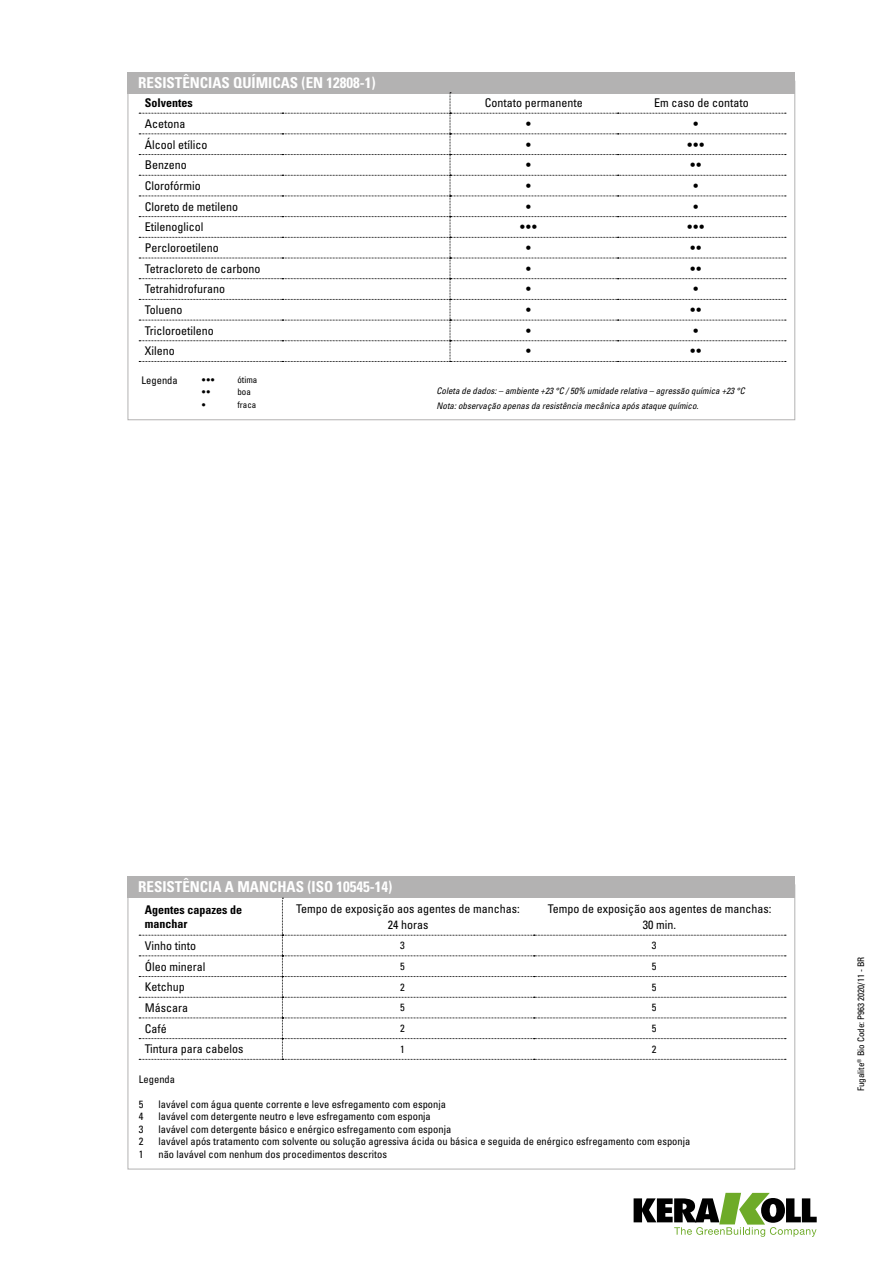
<style>
.page{position:relative;width:893px;height:1263px;background:#fff}
.page>*{position:absolute;margin:0;border:0;box-sizing:border-box;transform-origin:0 0}
.t1{font:700 condensed 15px "Univers LT Std";color:#fff}
.t2{font:condensed 12px/16.5px "Univers LT Std";color:#000;text-align:center}
.t3{font:12px "Helvetica Neue LT Std";color:#000}
.t4{font:700 condensed 12px/14.4px "Univers LT Std";color:#000}
.t5{font:condensed 10.5px "Univers LT Std";color:#000}
.t6{font:italic condensed 9px/15px "Univers LT Std";color:#000}
.t7{font:condensed 9px "Univers LT Std";color:#000}
.t8{font:9px "Helvetica Neue LT Std";color:#000}
</style>
<div class="page">
<svg style="left:634px;top:1193px;width:183px;height:44px"></svg>
<div style="left:128px;top:72px;width:667px;height:22px;background:#b3b2b2"></div>
<svg style="left:139px;top:92px;width:647px;height:270px"></svg>
<div style="left:128px;top:876px;width:667px;height:21px;background:#b3b2b2"></div>
<svg style="left:139px;top:898px;width:647px;height:162px"></svg>
<h1 class="t1" style="left:138px;top:74px;width:239px">RESISTÊNCIAS QUÍMICAS (EN 12808-1)</h1>
<p class="t4" style="left:145px;top:96px;width:49px">Solventes</p>
<p class="t2" style="left:485px;top:94px;width:100px">Contato permanente</p>
<p class="t2" style="left:654px;top:94px;width:96px">Em caso de contato</p>
<p class="t2" style="left:145px;top:115px;width:42px">Acetona</p>
<p class="t3" style="left:525px;top:116px;width:7px">•</p>
<p class="t3" style="left:693px;top:116px;width:7px">•</p>
<p class="t2" style="left:145px;top:136px;width:64px">Álcool etílico</p>
<p class="t3" style="left:525px;top:137px;width:7px">•</p>
<p class="t3" style="left:687px;top:137px;width:19px">•••</p>
<p class="t2" style="left:145px;top:157px;width:43px">Benzeno</p>
<p class="t3" style="left:525px;top:158px;width:7px">•</p>
<p class="t3" style="left:690px;top:158px;width:13px">••</p>
<p class="t2" style="left:145px;top:177px;width:57px">Clorofórmio</p>
<p class="t3" style="left:525px;top:178px;width:7px">•</p>
<p class="t3" style="left:693px;top:178px;width:7px">•</p>
<p class="t2" style="left:145px;top:198px;width:95px">Cloreto de metileno</p>
<p class="t3" style="left:525px;top:199px;width:7px">•</p>
<p class="t3" style="left:693px;top:199px;width:7px">•</p>
<p class="t2" style="left:145px;top:219px;width:60px">Etilenoglicol</p>
<p class="t3" style="left:519px;top:220px;width:19px">•••</p>
<p class="t3" style="left:687px;top:220px;width:19px">•••</p>
<p class="t2" style="left:145px;top:239px;width:75px">Percloroetileno</p>
<p class="t3" style="left:525px;top:241px;width:7px">•</p>
<p class="t3" style="left:690px;top:241px;width:13px">••</p>
<p class="t2" style="left:145px;top:260px;width:117px">Tetracloreto de carbono</p>
<p class="t3" style="left:525px;top:261px;width:7px">•</p>
<p class="t3" style="left:690px;top:261px;width:13px">••</p>
<p class="t2" style="left:145px;top:281px;width:82px">Tetrahidrofurano</p>
<p class="t3" style="left:525px;top:282px;width:7px">•</p>
<p class="t3" style="left:693px;top:282px;width:7px">•</p>
<p class="t2" style="left:145px;top:301px;width:39px">Tolueno</p>
<p class="t3" style="left:525px;top:303px;width:7px">•</p>
<p class="t3" style="left:690px;top:303px;width:13px">••</p>
<p class="t2" style="left:145px;top:322px;width:71px">Tricloroetileno</p>
<p class="t3" style="left:525px;top:323px;width:7px">•</p>
<p class="t3" style="left:693px;top:323px;width:7px">•</p>
<p class="t2" style="left:145px;top:343px;width:31px">Xileno</p>
<p class="t3" style="left:525px;top:344px;width:7px">•</p>
<p class="t3" style="left:690px;top:344px;width:13px">••</p>
<p class="t5" style="left:142px;top:373px;width:38px">Legenda</p>
<p class="t8" style="left:202px;top:374px;width:15px">•••</p>
<p class="t7" style="left:237px;top:374px;width:21px">ótima</p>
<p class="t8" style="left:202px;top:387px;width:10px">••</p>
<p class="t7" style="left:237px;top:386px;width:15px">boa</p>
<p class="t8" style="left:202px;top:399px;width:6px">•</p>
<p class="t7" style="left:237px;top:399px;width:20px">fraca</p>
<p class="t6" style="left:437px;top:383px;width:310px">Coleta de dados: – ambiente +23 °C / 50% umidade relativa – agressão química +23 °C<br>Nota: observação apenas da resistência mecânica após ataque químico.</p>
<h1 class="t1" style="left:138px;top:877px;width:256px">RESISTÊNCIA A MANCHAS (ISO 10545-14)</h1>
<p class="t4" style="left:145px;top:902px;width:99px">Agentes capazes de manchar</p>
<p class="t2" style="left:296px;top:900px;width:225px">Tempo de exposição aos agentes de manchas:<br>24 horas</p>
<p class="t2" style="left:548px;top:900px;width:225px">Tempo de exposição aos agentes de manchas:<br>30 min.</p>
<p class="t2" style="left:145px;top:937px;width:53px">Vinho tinto</p>
<p class="t5" style="left:400px;top:939px;width:6px">3</p>
<p class="t5" style="left:652px;top:939px;width:6px">3</p>
<p class="t2" style="left:145px;top:958px;width:62px">Óleo mineral</p>
<p class="t5" style="left:400px;top:960px;width:6px">5</p>
<p class="t5" style="left:652px;top:960px;width:6px">5</p>
<p class="t2" style="left:145px;top:978px;width:42px">Ketchup</p>
<p class="t5" style="left:400px;top:980px;width:6px">2</p>
<p class="t5" style="left:652px;top:980px;width:6px">5</p>
<p class="t2" style="left:145px;top:999px;width:45px">Máscara</p>
<p class="t5" style="left:400px;top:1001px;width:6px">5</p>
<p class="t5" style="left:652px;top:1001px;width:6px">5</p>
<p class="t2" style="left:145px;top:1020px;width:24px">Café</p>
<p class="t5" style="left:400px;top:1022px;width:6px">2</p>
<p class="t5" style="left:652px;top:1022px;width:6px">5</p>
<p class="t2" style="left:145px;top:1041px;width:100px">Tintura para cabelos</p>
<p class="t5" style="left:400px;top:1042px;width:6px">1</p>
<p class="t5" style="left:652px;top:1042px;width:6px">2</p>
<p class="t5" style="left:139px;top:1073px;width:38px">Legenda</p>
<p class="t5" style="left:139px;top:1097px;width:6px">5</p>
<p class="t5" style="left:158px;top:1097px;width:289px">lavável com água quente corrente e leve esfregamento com esponja</p>
<p class="t5" style="left:139px;top:1110px;width:6px">4</p>
<p class="t5" style="left:158px;top:1110px;width:274px">lavável com detergente neutro e leve esfregamento com esponja</p>
<p class="t5" style="left:139px;top:1122px;width:6px">3</p>
<p class="t5" style="left:158px;top:1122px;width:294px">lavável com detergente básico e enérgico esfregamento com esponja</p>
<p class="t5" style="left:139px;top:1135px;width:6px">2</p>
<p class="t5" style="left:158px;top:1135px;width:533px">lavável após tratamento com solvente ou solução agressiva ácida ou básica e seguida de enérgico esfregamento com esponja</p>
<p class="t5" style="left:139px;top:1148px;width:6px">1</p>
<p class="t5" style="left:158px;top:1148px;width:230px">não lavável com nenhum dos procedimentos descritos</p>
<p class="t7" style="left:855px;top:1091px;width:136px;rotate:-90deg">Fugalite<sup>®</sup> Bio Code: P963 2020/11 - BR</p>
</div>
